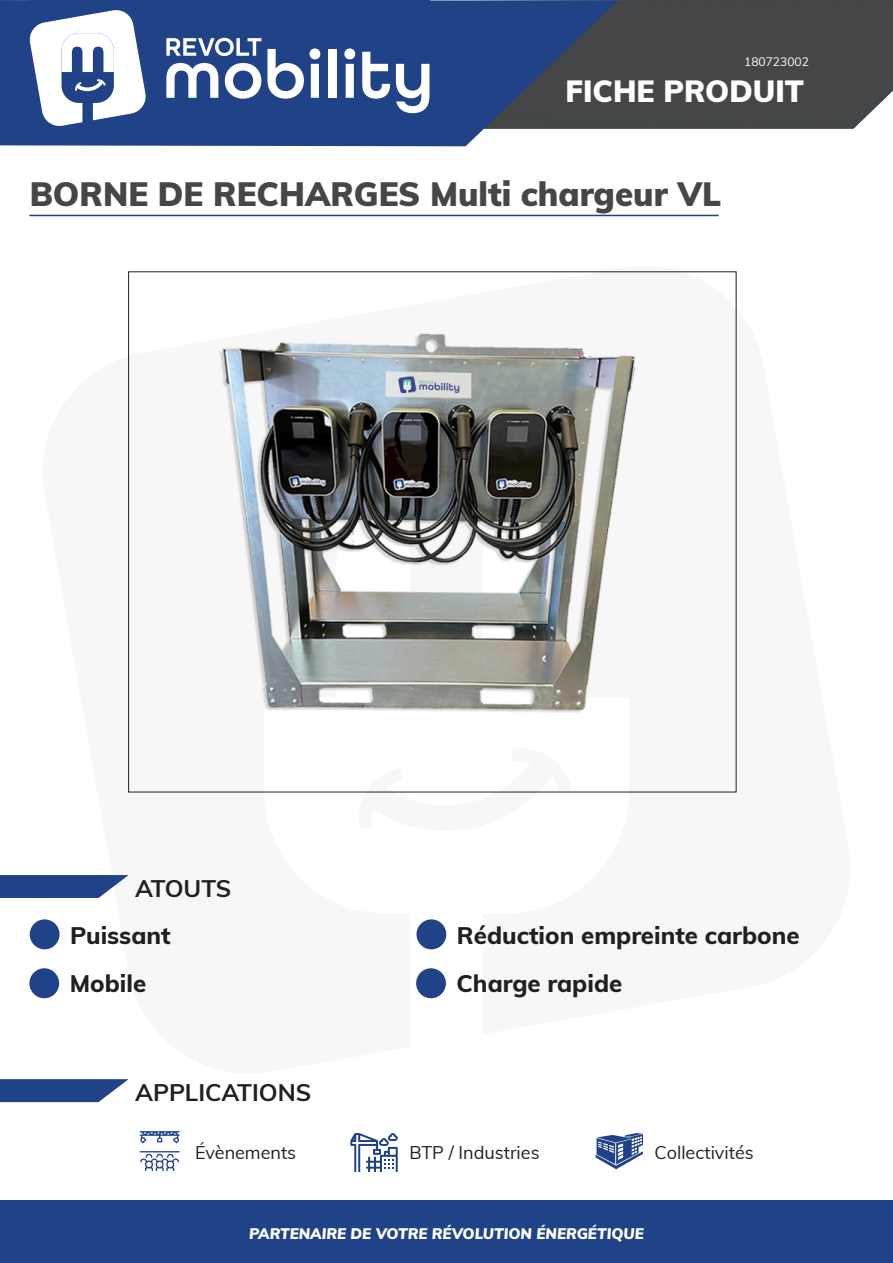
<style>
.page{position:relative;width:893px;height:1263px;background:#fff}
.page>*{position:absolute;margin:0;border:0;box-sizing:border-box;transform-origin:0 0}
.t1{font:900 33px "Muli";color:#444647}
.t2{font:900 30px "Muli";color:#fff}
.t3{font:800 24px "Muli";color:#231f20}
.t4{font:700 24px "Muli";color:#231f20}
.t5{font:18px "Muli";color:#231f20}
.t6{font:italic 900 15px "Muli";color:#fff}
.t7{font:12px "Muli";color:#fff}
</style>
<div class="page">
<div style="left:618px;top:0;width:275px;height:129px;background:#444647"></div>
<svg style="left:0;top:0;width:618px;height:146px;fill:#204286"></svg>
<div style="left:30px;top:0;width:399px;height:136px;background:#204286"></div>
<svg style="left:166px;top:63px;width:52px;height:35px"></svg>
<svg style="left:225px;top:63px;width:36px;height:36px"></svg>
<svg style="left:267px;top:48px;width:53px;height:51px"></svg>
<div style="left:328px;top:49px;width:8px;height:49px;background:#fff"></div>
<svg style="left:344px;top:48px;width:11px;height:50px"></svg>
<svg style="left:362px;top:52px;width:28px;height:47px"></svg>
<svg style="left:396px;top:64px;width:33px;height:49px"></svg>
<svg style="left:30px;top:10px;width:116px;height:116px"></svg>
<svg style="left:166px;top:38px;width:95px;height:18px"></svg>
<hr style="left:29px;top:215px;width:690px;height:1px;background:#204286">
<svg style="left:354px;top:792px;width:218px;height:1px"></svg>
<img style="left:218px;top:333px;width:418px;height:380px">
<div style="left:30px;top:919px;width:30px;height:30px;background:#204286;border-radius:50%"></div>
<div style="left:29px;top:968px;width:30px;height:30px;background:#204286;border-radius:50%"></div>
<div style="left:416px;top:919px;width:30px;height:30px;background:#204286;border-radius:50%"></div>
<div style="left:416px;top:968px;width:30px;height:30px;background:#204286;border-radius:50%"></div>
<svg style="left:140px;top:1131px;width:40px;height:12px"></svg>
<svg style="left:140px;top:1151px;width:40px;height:20px"></svg>
<svg style="left:350px;top:1133px;width:48px;height:38px"></svg>
<svg style="left:596px;top:1133px;width:47px;height:36px"></svg>
<div style="left:1px;top:1200px;width:892px;height:63px;background:#204286"></div>
<svg style="left:0;top:875px;width:129px;height:23px"></svg>
<svg style="left:0;top:1079px;width:129px;height:23px"></svg>
<p class="t7" style="left:744px;top:53px;width:66px">180723002</p>
<p class="t2" style="left:566px;top:70px;width:240px">FICHE PRODUIT</p>
<p class="t1" style="left:30px;top:170px;width:693px">BORNE DE RECHARGES Multi chargeur VL</p>
<p class="t4" style="left:135px;top:870px;width:98px">ATOUTS</p>
<p class="t3" style="left:70px;top:917px;width:102px">Puissant</p>
<p class="t3" style="left:70px;top:966px;width:78px">Mobile</p>
<p class="t4" style="left:135px;top:1075px;width:178px">APPLICATIONS</p>
<p class="t3" style="left:457px;top:917px;width:344px">Réduction empreinte carbone</p>
<p class="t3" style="left:457px;top:966px;width:167px">Charge rapide</p>
<p class="t5" style="left:195px;top:1139px;width:103px">Évènements</p>
<p class="t5" style="left:409px;top:1139px;width:132px">BTP / Industries</p>
<p class="t5" style="left:655px;top:1139px;width:101px">Collectivités</p>
<p class="t6" style="left:249px;top:1223px;width:396px">PARTENAIRE DE VOTRE RÉVOLUTION ÉNERGÉTIQUE</p>
</div>
